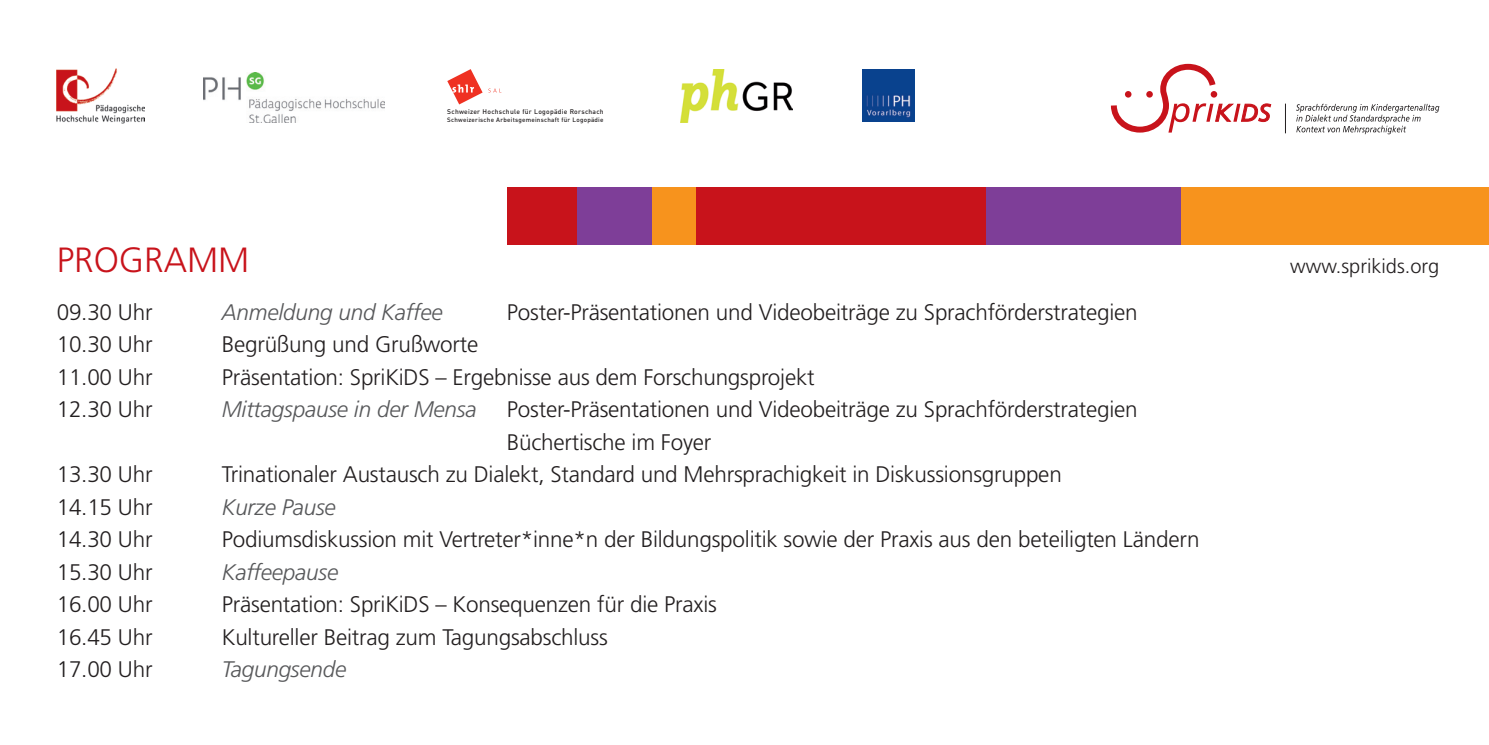
<style>
.page{position:relative;width:1489px;height:745px;background:#fff}
.page>*{position:absolute;margin:0;border:0;box-sizing:border-box;transform-origin:0 0}
.t1{font:300 35px "Frutiger";color:#c8131b}
.t2{font:300 22.5px/32.5px "Frutiger";letter-spacing:-.01em;color:#231f20}
.t3{font:italic 300 22.5px "Frutiger";letter-spacing:-.01em;color:#57585a}
.t4{font:300 20px "Frutiger";color:#231f20}
.t5{font:500 6.75px "DIN";letter-spacing:.04em;color:#231f20}
.t6{font:500 6.25px "DIN";letter-spacing:.035em;color:#231f20}
</style>
<div class="page">
<div style="left:507px;top:187px;width:981px;height:57px;background:#c8131b"></div>
<div style="left:1156px;top:187px;width:332px;height:57px;background:#f7931d"></div>
<div style="left:651px;top:187px;width:45px;height:57px;background:#f7931d"></div>
<div style="left:576px;top:187px;width:75px;height:57px;background:#7e3e98"></div>
<div style="left:986px;top:187px;width:194px;height:57px;background:#7e3e98"></div>
<svg style="left:1110px;top:63px;width:161px;height:70px"></svg>
<svg style="left:1296px;top:104px;width:143px;height:30px"></svg>
<img style="left:203px;top:72px;width:181px;height:50px">
<svg style="left:447px;top:69px;width:35px;height:35px"></svg>
<svg style="left:488px;top:88px;width:12px;height:4px"></svg>
<img style="left:862px;top:69px;width:52px;height:53px">
<img style="left:57px;top:68px;width:87px;height:56px">
<img style="left:680px;top:69px;width:112px;height:53px">
<p class="t5" style="left:447px;top:107px;width:158px">Schweizer Hochschule für Logopädie Rorschach</p>
<p class="t6" style="left:447px;top:116px;width:158px">Schweizerische Arbeitsgemeinschaft für Logopädie</p>
<h1 class="t1" style="left:57px;top:240px;width:194px">PROGRAMM</h1>
<p class="t4" style="left:1290px;top:254px;width:150px">www.sprikids.org</p>
<p class="t2" style="left:57px;top:295px;width:97px">09.30 Uhr</p>
<p class="t3" style="left:222px;top:299px;width:222px">Anmeldung und Kaffee</p>
<p class="t2" style="left:507px;top:295px;width:632px">Poster-Präsentationen und Videobeiträge zu Sprachförderstrategien</p>
<p class="t2" style="left:57px;top:328px;width:97px">10.30 Uhr</p>
<p class="t2" style="left:222px;top:328px;width:258px">Begrüßung und Grußworte</p>
<p class="t2" style="left:57px;top:360px;width:97px">11.00 Uhr</p>
<p class="t2" style="left:222px;top:360px;width:594px">Präsentation: SpriKiDS – Ergebnisse aus dem Forschungsprojekt</p>
<p class="t2" style="left:57px;top:393px;width:97px">12.30 Uhr</p>
<p class="t3" style="left:222px;top:396px;width:256px">Mittagspause in der Mensa</p>
<p class="t2" style="left:507px;top:393px;width:632px">Poster-Präsentationen und Videobeiträge zu Sprachförderstrategien<br>Büchertische im Foyer</p>
<p class="t2" style="left:57px;top:458px;width:97px">13.30 Uhr</p>
<p class="t2" style="left:222px;top:458px;width:841px">Trinationaler Austausch zu Dialekt, Standard und Mehrsprachigkeit in Diskussionsgruppen</p>
<p class="t2" style="left:57px;top:490px;width:97px">14.15 Uhr</p>
<p class="t3" style="left:222px;top:493px;width:116px">Kurze Pause</p>
<p class="t2" style="left:57px;top:523px;width:97px">14.30 Uhr</p>
<p class="t2" style="left:222px;top:523px;width:979px">Podiumsdiskussion mit Vertreter*inne*n der Bildungspolitik sowie der Praxis aus den beteiligten Ländern</p>
<p class="t2" style="left:57px;top:555px;width:97px">15.30 Uhr</p>
<p class="t3" style="left:222px;top:558px;width:118px">Kaffeepause</p>
<p class="t2" style="left:57px;top:588px;width:97px">16.00 Uhr</p>
<p class="t2" style="left:222px;top:588px;width:496px">Präsentation: SpriKiDS – Konsequenzen für die Praxis</p>
<p class="t2" style="left:57px;top:620px;width:97px">16.45 Uhr</p>
<p class="t2" style="left:222px;top:620px;width:387px">Kultureller Beitrag zum Tagungsabschluss</p>
<p class="t2" style="left:57px;top:652px;width:97px">17.00 Uhr</p>
<p class="t3" style="left:222px;top:656px;width:126px">Tagungsende</p>
</div>
